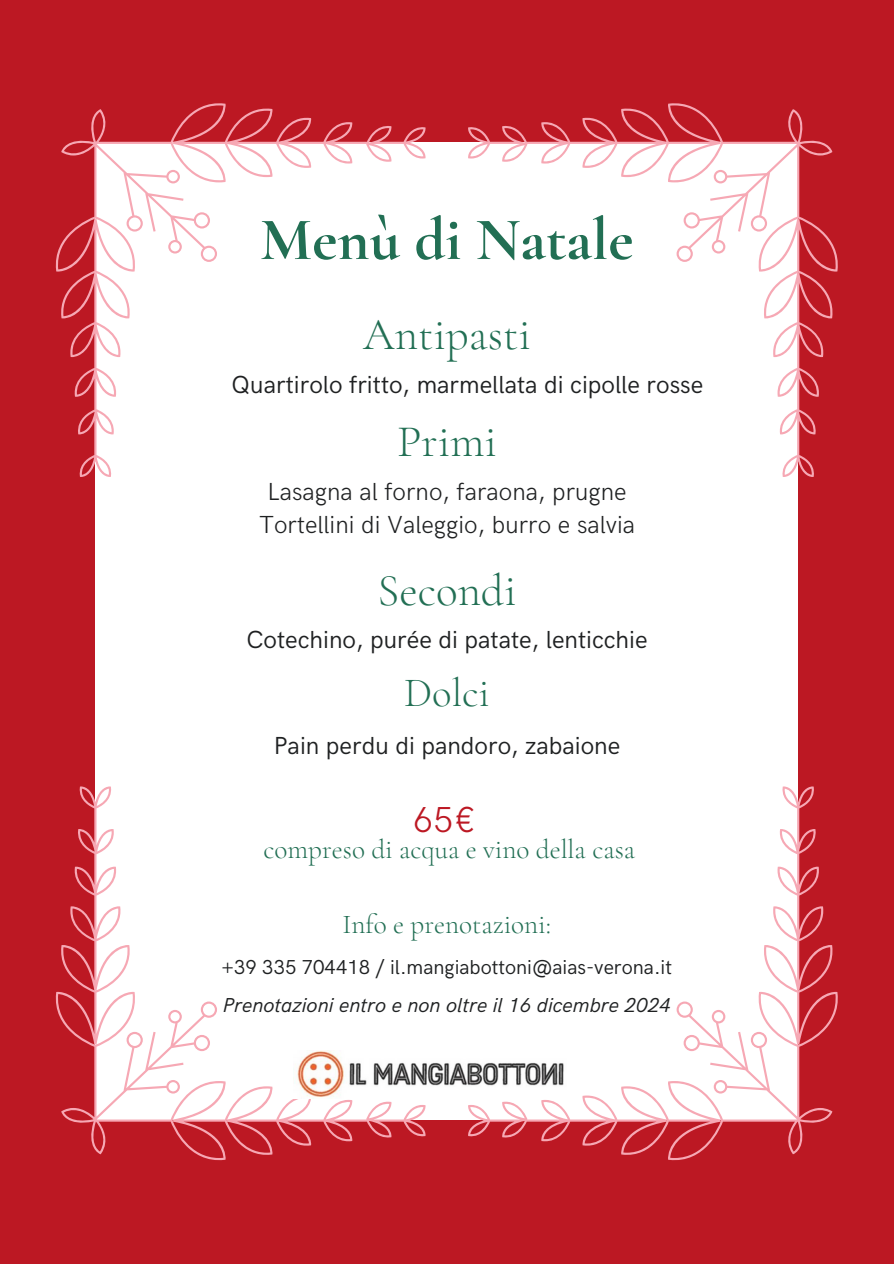
<style>
.page{position:relative;width:894px;height:1264px;background:#fff}
.page>*{position:absolute;margin:0;border:0;box-sizing:border-box;transform-origin:0 0}
.t1{font:700 60.75px "Cormorant Garamond";color:#226f54}
.t2{font:300 45.15px "Cormorant Garamond";color:#226f54}
.t3{font:300 40.65px "Cormorant Garamond";color:#226f54}
.t4{font:300 36.15px "HK Grotesk";color:#bc1823}
.t5{font:300 27.15px "Cormorant Garamond";color:#226f54}
.t6{font:24.75px "HK Grotesk";color:#1f2122}
.t7{font:300 24.75px/33.8px "HK Grotesk";color:#1f2122;text-align:center}
.t8{font:20.25px "HK Grotesk";color:#1f2122}
.t9{font:italic 20.25px "HK Grotesk";color:#1f2122}
</style>
<div class="page">
<div style="left:0;top:0;width:893px;height:1263px;background:#bc1823"></div>
<div style="left:95px;top:143px;width:703px;height:976px;background:#fff"></div>
<svg style="left:55px;top:103px;width:370px;height:373px"></svg>
<svg style="left:467px;top:103px;width:371px;height:373px"></svg>
<svg style="left:55px;top:787px;width:370px;height:374px"></svg>
<img style="left:294px;top:1050px;width:173px;height:48px">
<svg style="left:467px;top:787px;width:371px;height:374px"></svg>
<p class="t1" style="left:260px;top:203px;width:375px">Menù di Natale</p>
<h1 class="t2" style="left:363px;top:308px;width:169px">Antipasti</h1>
<h2 class="t6" style="left:231px;top:371px;width:473px">Quartirolo fritto, marmellata di cipolle rosse</h2>
<h3 class="t2" style="left:397px;top:414px;width:101px">Primi</h3>
<h2 class="t7" style="left:259px;top:475px;width:377px">Lasagna al forno, faraona, prugne<br>Tortellini di Valeggio, burro e salvia</h2>
<h3 class="t2" style="left:377px;top:563px;width:140px">Secondi</h3>
<h2 class="t6" style="left:246px;top:626px;width:402px">Cotechino, purée di patate, lenticchie</h2>
<h3 class="t3" style="left:404px;top:668px;width:87px">Dolci</h3>
<h2 class="t6" style="left:274px;top:732px;width:348px">Pain perdu di pandoro, zabaione</h2>
<h3 class="t4" style="left:413px;top:799px;width:65px">65€</h3>
<h3 class="t5" style="left:263px;top:832px;width:373px">compreso di acqua e vino della casa</h3>
<h3 class="t5" style="left:342px;top:908px;width:210px">Info e prenotazioni:</h3>
<h3 class="t8" style="left:221px;top:955px;width:451px">+39 335 704418 / il.mangiabottoni@aias-verona.it</h3>
<p class="t9" style="left:223px;top:993px;width:449px">Prenotazioni entro e non oltre il 16 dicembre 2024</p>
</div>
